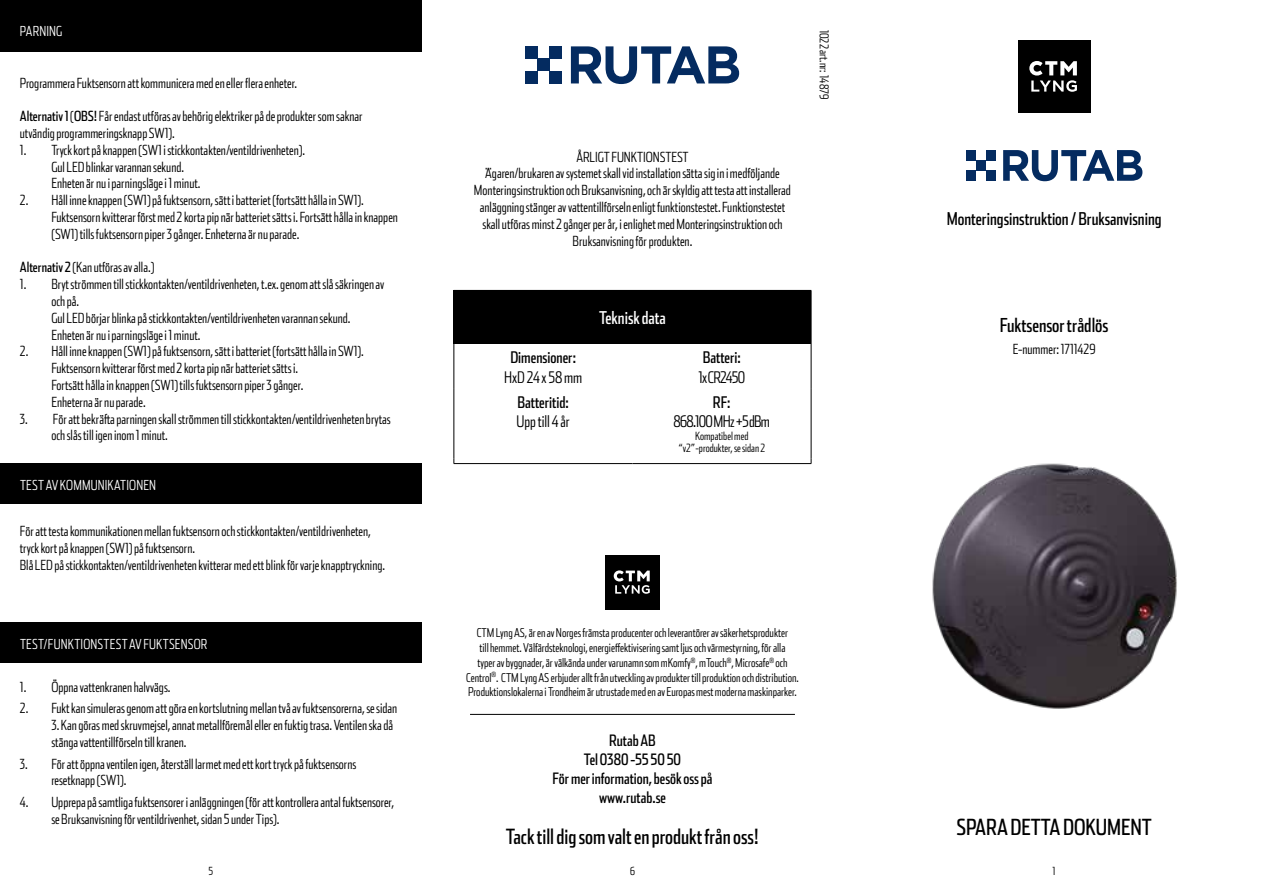
<style>
.page{position:relative;width:1265px;height:893px;background:#fff}
.page>*{position:absolute;margin:0;border:0;box-sizing:border-box;transform-origin:0 0}
.t1{font:22.22px "Stainless Comp";color:#000}
.t2{font:21px "Stainless Comp";color:#000}
.t3{font:19.25px "Stainless Comp";color:#000}
.t4{font:17.68px "Stainless Comp";color:#000}
.t5{font:17.68px "Stainless Comp";color:#fff}
.t6{font:16.1px "Stainless Comp";color:#000}
.t7{font:300 16.1px "Stainless Comp";letter-spacing:-.04em;color:#000}
.t8{font:300 16.1px "Stainless Comp";color:#000}
.t9{font:15.75px/18.9px "Stainless Comp";color:#000;text-align:center}
.t10{font:300 14px/16.8px "Stainless Comp";color:#000}
.t11{font:300 13.83px "Stainless Comp";letter-spacing:.01em;color:#fff}
.t12{font:300 12.25px/14.7px "Stainless Comp";color:#000;text-align:center}
.t13{font:300 11.38px/12.2px "Stainless Comp";color:#000;text-align:center}
.t14{font:300 11.2px "Stainless Comp";color:#000}
.s1{font-weight:400}
</style>
<div class="page">
<div style="left:0;top:0;width:422px;height:51px;background:#000"></div>
<div style="left:0;top:464px;width:422px;height:40px;background:#000"></div>
<div style="left:0;top:623px;width:422px;height:40px;background:#000"></div>
<div style="left:454px;top:290px;width:357px;height:54px;background:#000"></div>
<hr style="left:811px;top:291px;width:1px;height:53px;background:#000">
<hr style="left:454px;top:344px;width:1px;height:45px;background:#000">
<hr style="left:811px;top:344px;width:1px;height:45px;background:#000">
<hr style="left:454px;top:389px;width:1px;height:69px;background:#000">
<hr style="left:811px;top:389px;width:1px;height:69px;background:#000">
<hr style="left:454px;top:463px;width:178px;height:1px;background:#000">
<hr style="left:632px;top:463px;width:179px;height:1px;background:#000">
<svg style="left:571px;top:46px;width:168px;height:38px"></svg>
<div style="left:526px;top:46px;width:12px;height:13px;background:#042b60"></div>
<div style="left:550px;top:46px;width:12px;height:13px;background:#042b60"></div>
<div style="left:538px;top:59px;width:12px;height:12px;background:#042b60"></div>
<div style="left:526px;top:71px;width:12px;height:12px;background:#042b60"></div>
<div style="left:550px;top:71px;width:12px;height:12px;background:#042b60"></div>
<div style="left:605px;top:555px;width:55px;height:54px;background:#000"></div>
<svg style="left:614px;top:570px;width:36px;height:24px"></svg>
<hr style="left:470px;top:714px;width:325px;height:1px;background:#000">
<div style="left:1018px;top:40px;width:72px;height:72px;background:#000"></div>
<svg style="left:1029px;top:61px;width:48px;height:31px"></svg>
<svg style="left:1003px;top:150px;width:139px;height:31px"></svg>
<div style="left:966px;top:150px;width:10px;height:10px;background:#042b60"></div>
<div style="left:986px;top:150px;width:10px;height:10px;background:#042b60"></div>
<div style="left:976px;top:160px;width:10px;height:11px;background:#042b60"></div>
<div style="left:966px;top:171px;width:10px;height:10px;background:#042b60"></div>
<div style="left:986px;top:171px;width:10px;height:10px;background:#042b60"></div>
<img style="left:932px;top:463px;width:245px;height:246px">
<p class="t11" style="left:20px;top:23px;width:44px">PARNING</p>
<p class="t12" style="left:832px;top:30px;width:71px;rotate:90deg">1022 art.nr: 14879</p>
<p class="t10" style="left:20px;top:74px;width:279px">Programmera Fuktsensorn att kommunicera med en eller flera enheter.</p>
<p class="t10" style="left:20px;top:107px;width:344px"><span class="s1">Alternativ 1</span> (<span class="s1">OBS!</span> Får endast utföras av behörig elektriker på de produkter som saknar utvändig programmeringsknapp SW1).</p>
<p class="t10" style="left:51px;top:141px;width:255px;text-indent:-32px">1. Tryck kort på knappen (SW1 i stickkontakten/ventildrivenheten).<br>Gul LED blinkar varannan sekund.<br>Enheten är nu i parningsläge i 1 minut.</p>
<p class="t10" style="left:51px;top:191px;width:348px;text-indent:-32px">2. Håll inne knappen (SW1) på fuktsensorn, sätt i batteriet (fortsätt hålla in SW1).<br>Fuktsensorn kvitterar först med 2 korta pip när batteriet sätts i. Fortsätt hålla in knappen (SW1) tills fuktsensorn piper 3 gånger. Enheterna är nu parade.</p>
<p class="t10" style="left:20px;top:259px;width:136px"><span class="s1">Alternativ 2</span> (Kan utföras av alla.)</p>
<p class="t10" style="left:51px;top:275px;width:335px;text-indent:-32px">1. Bryt strömmen till stickkontakten/ventildrivenheten, t.ex. genom att slå säkringen av och på.<br>Gul LED börjar blinka på stickkontakten/ventildrivenheten varannan sekund.<br>Enheten är nu i parningsläge i 1 minut.</p>
<p class="t10" style="left:51px;top:343px;width:314px;text-indent:-32px">2. Håll inne knappen (SW1) på fuktsensorn, sätt i batteriet (fortsätt hålla in SW1).<br>Fuktsensorn kvitterar först med 2 korta pip när batteriet sätts i.<br>Fortsätt hålla in knappen (SW1) tills fuktsensorn piper 3 gånger.<br>Enheterna är nu parade.</p>
<p class="t10" style="left:51px;top:410px;width:341px;text-indent:-32px">3. För att bekräfta parningen skall strömmen till stickkontakten/ventildrivenheten brytas och slås till igen inom 1 minut.</p>
<p class="t11" style="left:20px;top:477px;width:138px">TEST AV KOMMUNIKATIONEN</p>
<p class="t10" style="left:474px;top:148px;width:319px;text-align:center">ÅRLIGT FUNKTIONSTEST<br>Ägaren/brukaren av systemet skall vid installation sätta sig in i medföljande Monteringsinstruktion och Bruksanvisning, och är skyldig att testa att installerad anläggning stänger av vattentillförseln enligt funktionstestet. Funktionstestet skall utföras minst 2 gånger per år, i enlighet med Monteringsinstruktion och Bruksanvisning för produkten.</p>
<p class="t5" style="left:599px;top:307px;width:68px">Teknisk data</p>
<p class="t6" style="left:510px;top:348px;width:67px">Dimensioner:</p>
<p class="t7" style="left:504px;top:367px;width:80px">HxD 24 x 58 mm</p>
<p class="t6" style="left:703px;top:348px;width:40px">Batteri:</p>
<p class="t7" style="left:698px;top:367px;width:48px">1x CR2450</p>
<p class="t6" style="left:517px;top:393px;width:53px">Batteritid:</p>
<p class="t8" style="left:516px;top:412px;width:55px">Upp till 4 år</p>
<p class="t6" style="left:713px;top:393px;width:19px">RF:</p>
<p class="t7" style="left:674px;top:412px;width:98px">868.100 MHz +5 dBm</p>
<p class="t13" style="left:678px;top:429px;width:88px">Kompatibel med “v2”-produkter, se sidan 2</p>
<p class="t10" style="left:20px;top:522px;width:367px">För att testa kommunikationen mellan fuktsensorn och stickkontakten/ventildrivenheten, tryck kort på knappen (SW1) på fuktsensorn.<br>Blå LED på stickkontakten/ventildrivenheten kvitterar med ett blink för varje knapptryckning.</p>
<p class="t11" style="left:20px;top:636px;width:189px">TEST/FUNKTIONSTEST AV FUKTSENSOR</p>
<p class="t10" style="left:20px;top:678px;width:152px">1. Öppna vattenkranen halvvägs.</p>
<p class="t10" style="left:20px;top:700px;width:379px">2. Fukt kan simuleras genom att göra en kortslutning mellan två av fuktsensorerna, se sidan</p>
<p class="t10" style="left:51px;top:716px;width:343px">3. Kan göras med skruvmejsel, annat metallföremål eller en fuktig trasa. Ventilen ska då stänga vattentillförseln till kranen.</p>
<p class="t10" style="left:51px;top:755px;width:307px;text-indent:-32px">3. För att öppna ventilen igen, återställ larmet med ett kort tryck på fuktsensorns resetknapp (SW1).</p>
<p class="t10" style="left:51px;top:793px;width:344px;text-indent:-32px">4. Upprepa på samtliga fuktsensorer i anläggningen (för att kontrollera antal fuktsensorer, se Bruksanvisning för ventildrivenhet, sidan 5 under Tips).</p>
<p class="t12" style="left:466px;top:625px;width:334px">CTM Lyng AS, är en av Norges främsta producenter och leverantörer av säkerhetsprodukter<br>till hemmet. Välfärdsteknologi, energieffektivisering samt ljus och värmestyrning, för alla<br>typer av byggnader, är välkända under varunamn som mKomfy<sup>®</sup>, mTouch<sup>®</sup>, Microsafe<sup>®</sup> och Centrol<sup>®</sup>. CTM Lyng AS erbjuder allt från utveckling av produkter till produktion och distribution.<br>Produktionslokalerna i Trondheim är utrustade med en av Europas mest moderna maskinparker.</p>
<p class="t9" style="left:553px;top:731px;width:161px">Rutab AB<br>Tel 0380 -55 50 50<br>För mer information, besök oss på www.rutab.se</p>
<h2 class="t2" style="left:506px;top:824px;width:255px">Tack till dig som valt en produkt från oss!</h2>
<p class="t4" style="left:947px;top:208px;width:216px">Monteringsinstruktion / Bruksanvisning</p>
<h3 class="t3" style="left:1000px;top:313px;width:110px">Fuktsensor trådlös</h3>
<p class="t10" style="left:1013px;top:340px;width:84px">E-nummer: 1711429</p>
<h1 class="t1" style="left:956px;top:814px;width:197px">SPARA DETTA DOKUMENT</h1>
<p class="t14" style="left:209px;top:864px;width:6px">5</p>
<p class="t14" style="left:630px;top:864px;width:6px">6</p>
<p class="t14" style="left:1053px;top:864px;width:5px">1</p>
</div>
